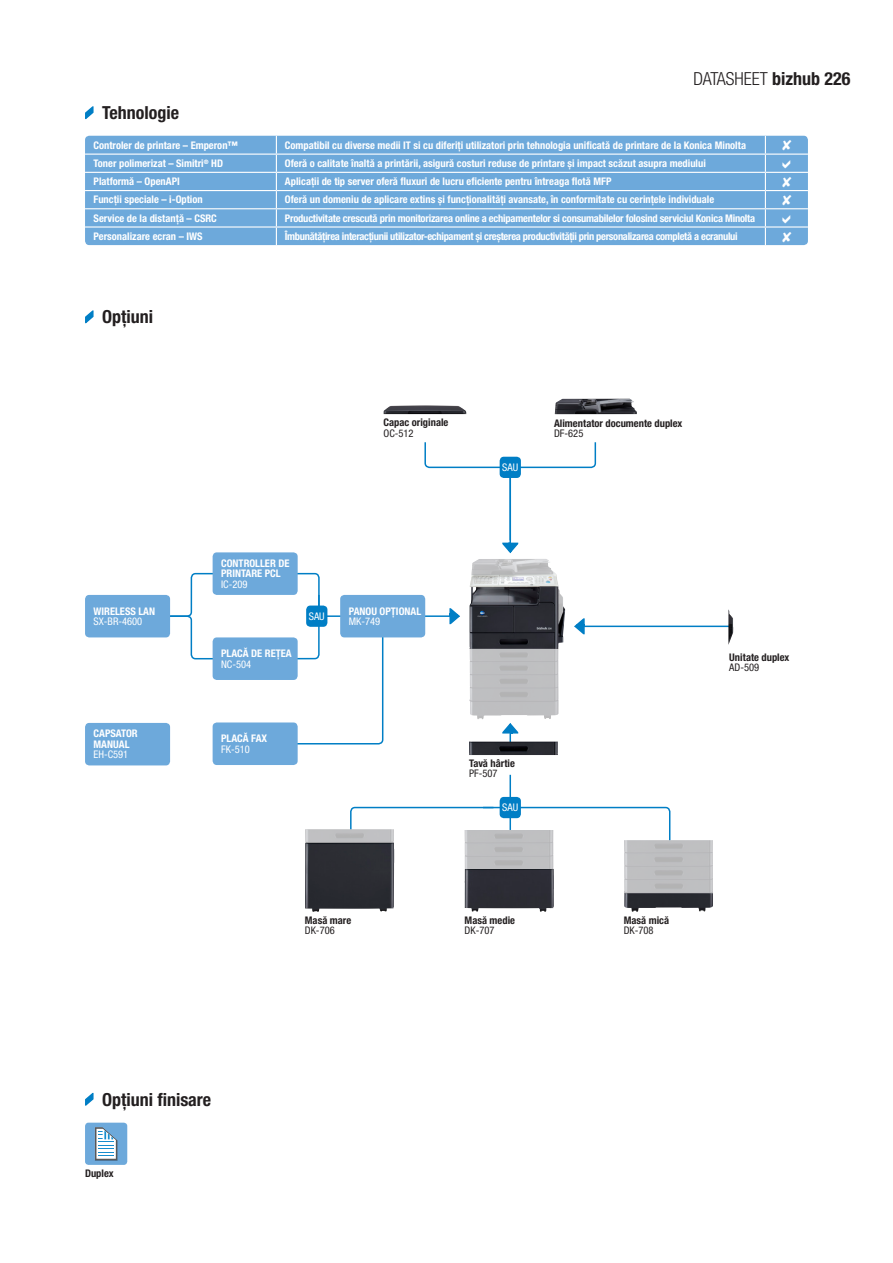
<style>
.page{position:relative;width:893px;height:1263px;background:#fff}
.page>*{position:absolute;margin:0;border:0;box-sizing:border-box;transform-origin:0 0}
.Bro_Inside_SUBHEAD_B{font:700 condensed 18px "Helvetica Neue LTW1 G";color:#231f20}
.t1{font:300 condensed 18px "Helvetica Neue LTW1 G";color:#231f20}
.Bro_Inside_TECHNOLOG{font:700 condensed 10.5px "Helvetica Neue LTW1 G";color:#fff}
.Bro_Inside_TECHNOLOG-2{font:700 condensed 10.5px "Helvetica Neue LTW1 G";letter-spacing:-.03em;color:#fff}
.Bro_Inside_TECHNOLOG-3{font:700 condensed 10.5px "Helvetica Neue LTW1 G";letter-spacing:-.02em;color:#fff}
.Bro_Inside_ICON_SUBL{font:700 condensed 10.5px "Helvetica Neue LTW1 G";color:#231f20}
.Bro_Inside_WORKFLOW{font:700 condensed 10.5px "Helvetica Neue LTW1 G";color:#fff}
.Bro_Inside_WORKFLOW-2{font:condensed 10.5px "Helvetica Neue LTW1 G";color:#fff}
.Bro_Inside_ICON_SUBL-2{font:condensed 10.5px "Helvetica Neue LTW1 G";color:#231f20}
.s1{font-weight:700}
</style>
<div class="page">
<svg style="left:350px;top:806px;width:321px;height:34px"></svg>
<img style="left:384px;top:405px;width:82px;height:9px">
<img style="left:555px;top:399px;width:82px;height:15px">
<div style="left:85px;top:595px;width:85px;height:42px;background:#6da9db;border-radius:4px"></div>
<svg style="left:424px;top:442px;width:173px;height:112px"></svg>
<hr style="left:583px;top:626px;width:146px;height:1px;background:#007ec5">
<svg style="left:574px;top:618px;width:11px;height:17px"></svg>
<hr style="left:509px;top:775px;width:2px;height:55px;background:#007ec5">
<svg style="left:502px;top:723px;width:17px;height:19px"></svg>
<div style="left:213px;top:722px;width:85px;height:43px;background:#6da9db;border-radius:4px"></div>
<svg style="left:169px;top:572px;width:46px;height:88px"></svg>
<div style="left:500px;top:797px;width:21px;height:21px;background:#007ec5;border-radius:4px"></div>
<div style="left:500px;top:457px;width:21px;height:21px;background:#007ec5;border-radius:4px"></div>
<svg style="left:85px;top:106px;width:9px;height:14px"></svg>
<img style="left:464px;top:830px;width:90px;height:71px">
<img style="left:465px;top:869px;width:89px;height:43px">
<img style="left:305px;top:829px;width:89px;height:83px">
<svg style="left:254px;top:572px;width:206px;height:173px"></svg>
<img style="left:469px;top:742px;width:89px;height:13px">
<div style="left:213px;top:637px;width:85px;height:43px;background:#6da9db;border-radius:4px"></div>
<div style="left:213px;top:552px;width:85px;height:43px;background:#6da9db;border-radius:4px"></div>
<svg style="left:85px;top:310px;width:9px;height:14px"></svg>
<div style="left:85px;top:136px;width:723px;height:109px;background:#6da9db;border-radius:4px"></div>
<hr style="left:85px;top:154px;width:191px;height:1px;background:#fff">
<hr style="left:276px;top:154px;width:489px;height:1px;background:#fff">
<hr style="left:765px;top:154px;width:43px;height:1px;background:#fff">
<hr style="left:85px;top:172px;width:191px;height:1px;background:#fff">
<hr style="left:276px;top:172px;width:489px;height:1px;background:#fff">
<hr style="left:765px;top:172px;width:43px;height:1px;background:#fff">
<hr style="left:85px;top:190px;width:191px;height:1px;background:#fff">
<hr style="left:276px;top:190px;width:489px;height:1px;background:#fff">
<hr style="left:765px;top:190px;width:43px;height:1px;background:#fff">
<hr style="left:85px;top:208px;width:191px;height:1px;background:#fff">
<hr style="left:276px;top:208px;width:489px;height:1px;background:#fff">
<hr style="left:765px;top:208px;width:43px;height:1px;background:#fff">
<hr style="left:85px;top:226px;width:191px;height:2px;background:#fff">
<hr style="left:276px;top:226px;width:489px;height:2px;background:#fff">
<hr style="left:765px;top:226px;width:43px;height:2px;background:#fff">
<svg style="left:276px;top:136px;width:1px;height:109px"></svg>
<svg style="left:765px;top:136px;width:1px;height:109px"></svg>
<div style="left:340px;top:595px;width:85px;height:42px;background:#6da9db;border-radius:4px"></div>
<svg style="left:85px;top:1092px;width:9px;height:14px"></svg>
<div style="left:85px;top:723px;width:85px;height:42px;background:#6da9db;border-radius:4px"></div>
<img style="left:624px;top:840px;width:89px;height:71px">
<div style="left:85px;top:1123px;width:42px;height:42px;background:#6da9db;border-radius:4px"></div>
<svg style="left:95px;top:1160px;width:23px;height:1px"></svg>
<svg style="left:95px;top:1127px;width:23px;height:33px"></svg>
<img style="left:469px;top:559px;width:90px;height:160px">
<img style="left:470px;top:575px;width:95px;height:74px">
<img style="left:728px;top:609px;width:5px;height:36px">
<p class="Bro_Inside_SUBHEAD_B" style="left:102px;top:102px;width:79px">Tehnologie</p>
<h1 class="t1" style="left:694px;top:68px;width:158px">DATASHEET <span class="s1">bizhub 226</span></h1>
<p class="Bro_Inside_TECHNOLOG" style="left:94px;top:139px;width:146px">Controler de printare – Emperon™</p>
<p class="Bro_Inside_TECHNOLOG" style="left:285px;top:139px;width:463px">Compatibil cu diverse medii IT si cu diferiți utilizatori prin tehnologia unificată de printare de la Konica Minolta</p>
<p class="Bro_Inside_TECHNOLOG" style="left:94px;top:157px;width:131px">Toner polimerizat – Simitri<sup>®</sup> HD</p>
<p class="Bro_Inside_TECHNOLOG" style="left:285px;top:157px;width:422px">Oferă o calitate înaltă a printării, asigură costuri reduse de printare și impact scăzut asupra mediului</p>
<p class="Bro_Inside_TECHNOLOG" style="left:94px;top:175px;width:88px">Platformă – OpenAPI</p>
<p class="Bro_Inside_TECHNOLOG" style="left:285px;top:175px;width:328px">Aplicații de tip server oferă fluxuri de lucru eficiente pentru întreaga flotă MFP</p>
<p class="Bro_Inside_TECHNOLOG" style="left:94px;top:193px;width:111px">Funcții speciale – i-Option</p>
<p class="Bro_Inside_TECHNOLOG" style="left:285px;top:193px;width:431px">Oferă un domeniu de aplicare extins și funcționalități avansate, în conformitate cu cerințele individuale</p>
<p class="Bro_Inside_TECHNOLOG" style="left:94px;top:212px;width:125px">Service de la distanță – CSRC</p>
<p class="Bro_Inside_TECHNOLOG-3" style="left:285px;top:212px;width:472px">Productivitate crescută prin monitorizarea online a echipamentelor si consumabilelor folosind serviciul Konica Minolta</p>
<p class="Bro_Inside_TECHNOLOG" style="left:94px;top:230px;width:111px">Personalizare ecran – IWS</p>
<p class="Bro_Inside_TECHNOLOG-2" style="left:285px;top:230px;width:454px">Îmbunătățirea interacțiunii utilizator-echipament și creșterea productivității prin personalizarea completă a ecranului</p>
<p class="Bro_Inside_SUBHEAD_B" style="left:102px;top:306px;width:52px">Opțiuni</p>
<p class="Bro_Inside_WORKFLOW" style="left:94px;top:605px;width:63px">WIRELESS LAN</p>
<p class="Bro_Inside_WORKFLOW-2" style="left:94px;top:615px;width:50px">SX-BR-4600</p>
<p class="Bro_Inside_WORKFLOW" style="left:94px;top:727px;width:46px">CAPSATOR</p>
<p class="Bro_Inside_WORKFLOW" style="left:94px;top:738px;width:37px">MANUAL</p>
<p class="Bro_Inside_WORKFLOW-2" style="left:94px;top:748px;width:36px">EH-C591</p>
<p class="Bro_Inside_ICON_SUBL" style="left:384px;top:416px;width:66px">Capac originale</p>
<p class="Bro_Inside_ICON_SUBL-2" style="left:384px;top:427px;width:32px">OC-512</p>
<p class="Bro_Inside_WORKFLOW-2" style="left:502px;top:461px;width:17px">SAU</p>
<p class="Bro_Inside_WORKFLOW" style="left:221px;top:557px;width:70px">CONTROLLER DE</p>
<p class="Bro_Inside_WORKFLOW" style="left:221px;top:567px;width:61px">PRINTARE PCL</p>
<p class="Bro_Inside_WORKFLOW-2" style="left:221px;top:578px;width:28px">IC-209</p>
<p class="Bro_Inside_WORKFLOW" style="left:221px;top:647px;width:72px">PLACĂ DE REȚEA</p>
<p class="Bro_Inside_WORKFLOW-2" style="left:221px;top:658px;width:32px">NC-504</p>
<p class="Bro_Inside_WORKFLOW-2" style="left:309px;top:610px;width:17px">SAU</p>
<p class="Bro_Inside_WORKFLOW" style="left:349px;top:605px;width:74px">PANOU OPȚIONAL</p>
<p class="Bro_Inside_WORKFLOW-2" style="left:349px;top:615px;width:33px">MK-749</p>
<p class="Bro_Inside_WORKFLOW" style="left:221px;top:732px;width:48px">PLACĂ FAX</p>
<p class="Bro_Inside_WORKFLOW-2" style="left:221px;top:743px;width:30px">FK-510</p>
<p class="Bro_Inside_ICON_SUBL" style="left:469px;top:757px;width:47px">Tavă hârtie</p>
<p class="Bro_Inside_ICON_SUBL-2" style="left:469px;top:767px;width:30px">PF-507</p>
<p class="Bro_Inside_WORKFLOW-2" style="left:502px;top:801px;width:17px">SAU</p>
<p class="Bro_Inside_ICON_SUBL" style="left:554px;top:417px;width:130px">Alimentator documente duplex</p>
<p class="Bro_Inside_ICON_SUBL-2" style="left:554px;top:427px;width:31px">DF-625</p>
<p class="Bro_Inside_ICON_SUBL" style="left:305px;top:914px;width:48px">Masă mare</p>
<p class="Bro_Inside_ICON_SUBL-2" style="left:305px;top:924px;width:31px">DK-706</p>
<p class="Bro_Inside_ICON_SUBL" style="left:465px;top:914px;width:52px">Masă medie</p>
<p class="Bro_Inside_ICON_SUBL-2" style="left:465px;top:924px;width:31px">DK-707</p>
<p class="Bro_Inside_ICON_SUBL" style="left:624px;top:914px;width:47px">Masă mică</p>
<p class="Bro_Inside_ICON_SUBL-2" style="left:624px;top:924px;width:31px">DK-708</p>
<p class="Bro_Inside_ICON_SUBL" style="left:729px;top:651px;width:62px">Unitate duplex</p>
<p class="Bro_Inside_ICON_SUBL-2" style="left:729px;top:661px;width:31px">AD-509</p>
<p class="Bro_Inside_SUBHEAD_B" style="left:102px;top:1088px;width:111px">Opțiuni finisare</p>
<p class="Bro_Inside_ICON_SUBL" style="left:85px;top:1167px;width:30px">Duplex</p>
</div>
